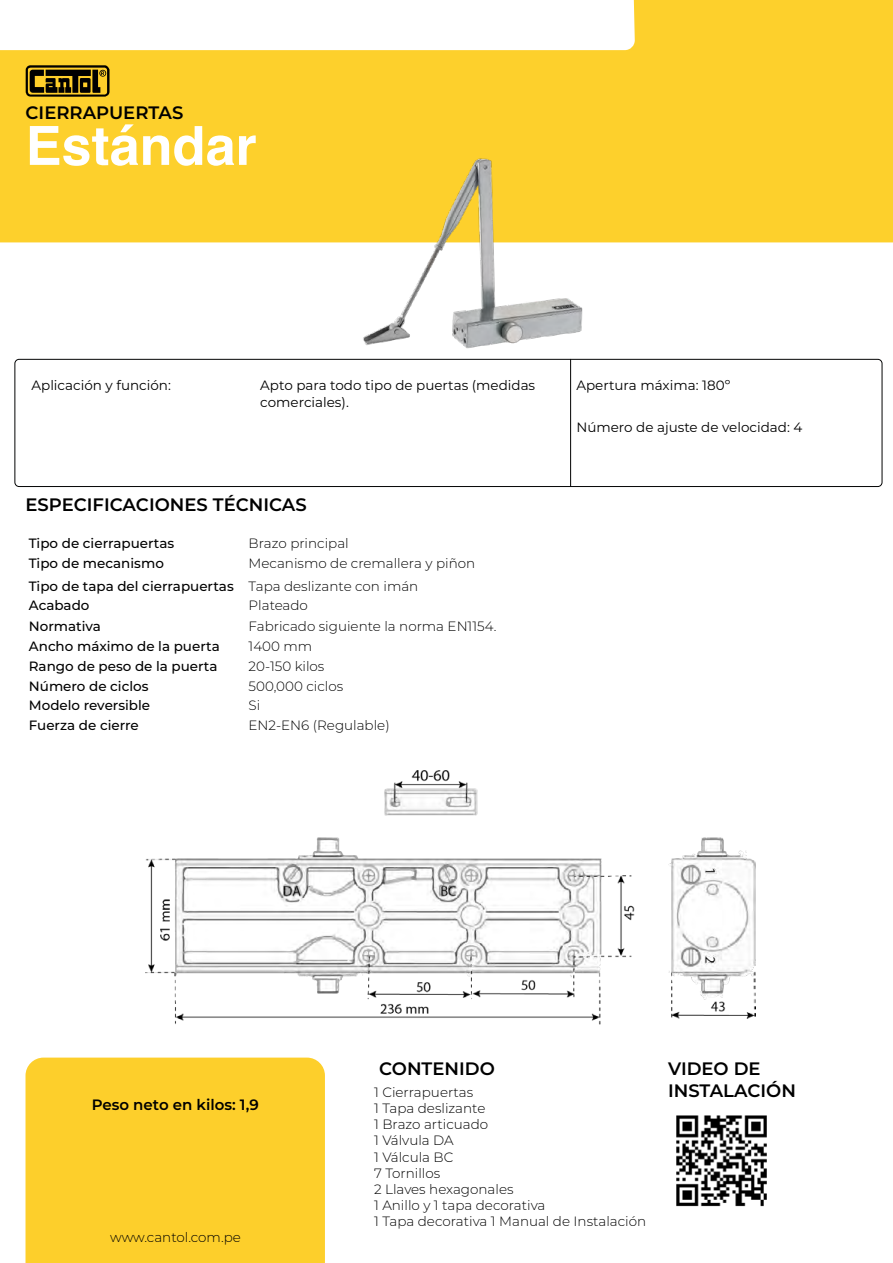
<style>
.page{position:relative;width:893px;height:1263px;background:#fff}
.page>*{position:absolute;margin:0;border:0;box-sizing:border-box;transform-origin:0 0}
.Texto_grande{font:700 54px "Helvetica";color:#fff}
.t1{font:600 18px/21.6px "Montserrat";color:#000}
.t2{font:600 15px "Montserrat";color:#000}
.t3{font:300 13.5px "Montserrat";color:#000}
.t4{font:500 13.5px "Montserrat";color:#000}
.t5{font:13.5px/16.2px "Montserrat";color:#000}
</style>
<div class="page">
<svg style="left:0;top:0;width:893px;height:242px;fill:#fdd02c"></svg>
<hr style="left:570px;top:359px;width:1px;height:127px;background:#000">
<svg style="left:26px;top:65px;width:84px;height:32px;background:#604d10"></svg>
<div style="left:15px;top:359px;width:867px;height:128px;border:1px solid #030404;border-radius:4px"></div>
<img style="left:236px;top:157px;width:421px;height:192px">
<img style="left:676px;top:1115px;width:91px;height:92px">
<div style="left:26px;top:1057px;width:299px;height:206px;background:#fdcf2b"></div>
<img style="left:146px;top:770px;width:609px;height:255px">
<p class="t1" style="left:26px;top:101px;width:159px">CIERRAPUERTAS</p>
<p class="Texto_grande" style="left:26px;top:113px;width:233px">Estándar</p>
<p class="t5" style="left:32px;top:377px;width:141px">Aplicación y función:</p>
<p class="t5" style="left:260px;top:377px;width:276px">Apto para todo tipo de puertas (medidas comerciales).</p>
<p class="t5" style="left:576px;top:377px;width:155px">Apertura máxima: 180º</p>
<p class="t5" style="left:576px;top:418px;width:227px">Número de ajuste de velocidad: 4</p>
<p class="t1" style="left:26px;top:493px;width:283px">ESPECIFICACIONES TÉCNICAS</p>
<p class="t4" style="left:29px;top:534px;width:147px">Tipo de cierrapuertas</p>
<p class="t3" style="left:249px;top:534px;width:102px">Brazo principal</p>
<p class="t4" style="left:29px;top:554px;width:136px">Tipo de mecanismo</p>
<p class="t3" style="left:249px;top:554px;width:228px">Mecanismo de cremallera y piñon</p>
<p class="t4" style="left:29px;top:576px;width:206px">Tipo de tapa del cierrapuertas</p>
<p class="t3" style="left:249px;top:577px;width:171px">Tapa deslizante con imán</p>
<p class="t4" style="left:29px;top:596px;width:62px">Acabado</p>
<p class="t3" style="left:249px;top:596px;width:61px">Plateado</p>
<p class="t4" style="left:29px;top:617px;width:74px">Normativa</p>
<p class="t3" style="left:249px;top:617px;width:249px">Fabricado siguiente la norma EN1154.</p>
<p class="t4" style="left:29px;top:637px;width:192px">Ancho máximo de la puerta</p>
<p class="t3" style="left:249px;top:637px;width:65px">1400 mm</p>
<p class="t4" style="left:29px;top:656px;width:190px">Rango de peso de la puerta</p>
<p class="t3" style="left:249px;top:657px;width:77px">20-150 kilos</p>
<p class="t4" style="left:29px;top:676px;width:121px">Número de ciclos</p>
<p class="t3" style="left:249px;top:677px;width:96px">500,000 ciclos</p>
<p class="t4" style="left:29px;top:696px;width:123px">Modelo reversible</p>
<p class="t3" style="left:249px;top:696px;width:13px">Si</p>
<p class="t4" style="left:29px;top:716px;width:111px">Fuerza de cierre</p>
<p class="t3" style="left:249px;top:716px;width:143px">EN2-EN6 (Regulable)</p>
<p class="t2" style="left:92px;top:1094px;width:169px">Peso neto en kilos: 1,9</p>
<p class="t3" style="left:110px;top:1228px;width:132px">www.cantol.com.pe</p>
<p class="t1" style="left:379px;top:1057px;width:117px">CONTENIDO</p>
<p class="t1" style="left:668px;top:1057px;width:129px">VIDEO DE<br>INSTALACIÓN</p>
<p class="t3" style="left:374px;top:1083px;width:101px">1 Cierrapuertas</p>
<p class="t3" style="left:374px;top:1099px;width:113px">1 Tapa deslizante</p>
<p class="t3" style="left:374px;top:1115px;width:116px">1 Brazo articuado</p>
<p class="t3" style="left:374px;top:1131px;width:81px">1 Válvula DA</p>
<p class="t3" style="left:374px;top:1147px;width:81px">1 Válcula BC</p>
<p class="t3" style="left:374px;top:1164px;width:68px">7 Tornillos</p>
<p class="t3" style="left:374px;top:1180px;width:141px">2 Llaves hexagonales</p>
<p class="t3" style="left:374px;top:1196px;width:173px">1 Anillo y 1 tapa decorativa</p>
<p class="t3" style="left:374px;top:1212px;width:274px">1 Tapa decorativa 1 Manual de Instalación</p>
</div>
